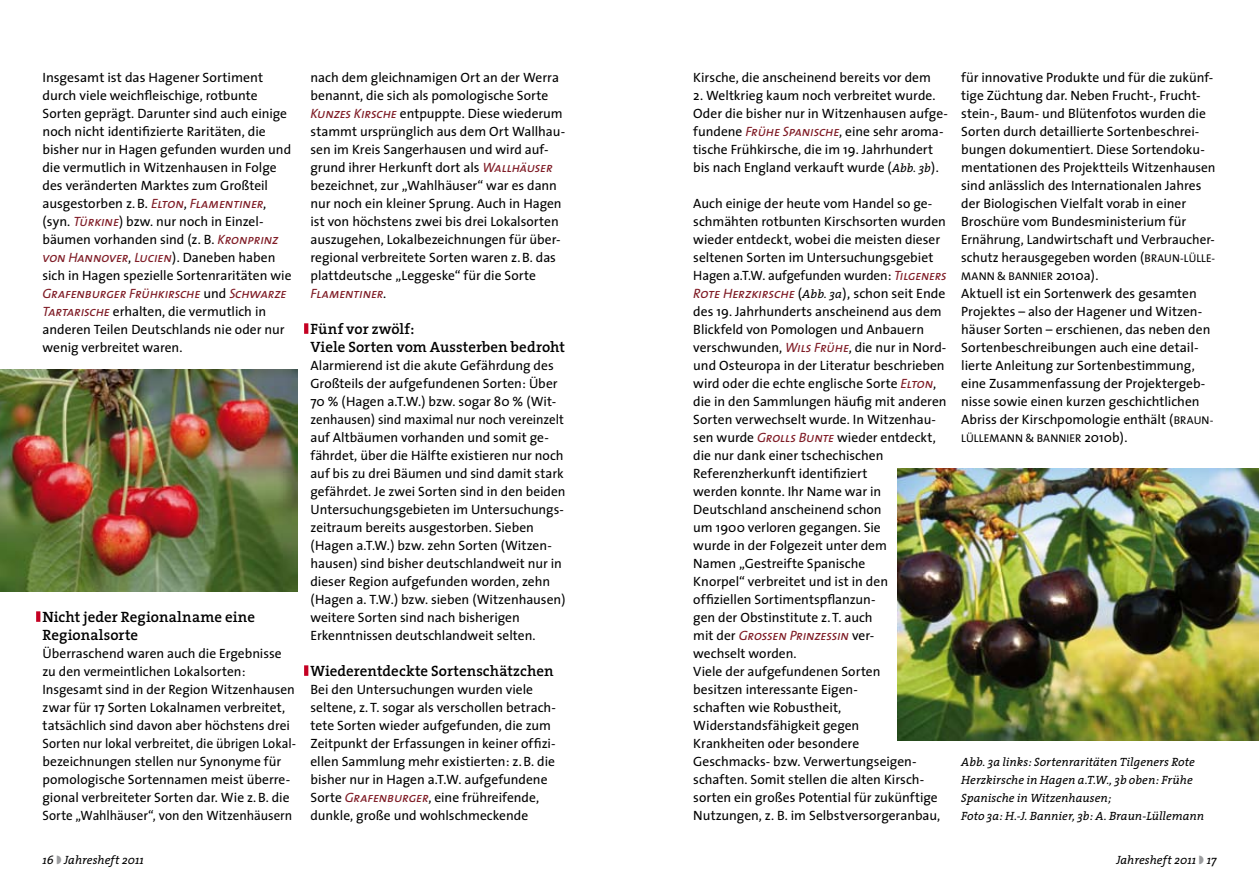
<style>
.page{position:relative;width:1259px;height:893px;background:#fff}
.page>*{position:absolute;margin:0;border:0;box-sizing:border-box;transform-origin:0 0}
.t1{font:600 15px/18px "The Serif";color:#000}
.t2{font:13.5px/18px "The Sans";color:#000}
.t3{font:italic 13.5px "The Sans Caps";letter-spacing:-.02em;color:#7f1b25}
.t4{font:italic 12px/18px "The Serif";letter-spacing:.005em;color:#000}
.t5{font:11.25px "The Sans";letter-spacing:.005em;color:#000}
.s1{font-family:"The Sans Caps";font-style:italic;color:#7f1b25}
.s2{font-family:"The Sans";font-style:normal;color:#000}
.s3{font-family:"The Serif";font-style:italic;font-size:12px}
.s4{font-size:11.25px}
.s5{color:#9c9d9f}
</style>
<div class="page">
<svg style="left:36px;top:611px;width:4px;height:11px"></svg>
<svg style="left:304px;top:323px;width:4px;height:11px"></svg>
<svg style="left:304px;top:665px;width:4px;height:11px"></svg>
<img style="left:0;top:370px;width:298px;height:221px">
<img style="left:897px;top:469px;width:362px;height:272px">
<p class="t2" style="left:43px;top:68px;width:250px">Insgesamt ist das Hagener Sortiment durch viele weichfleischige, rotbunte Sorten geprägt. Darunter sind auch einige noch nicht identifizierte Raritäten, die bisher nur in Hagen gefunden wurden und die vermutlich in Witzenhausen in Folge des veränderten Marktes zum Großteil ausgestorben z.B. <span class="s1">Elton</span>, <span class="s1">Flamentiner</span>, (syn. <span class="s1">Türkine</span>) bzw. nur noch in Einzel&shy;bäumen vorhanden sind (z. B. <span class="s1">Kronprinz</span></p>
<p class="t3" style="left:43px;top:246px;width:234px">von Hannover<span class="s2">,</span> Lucien<span class="s2">). Daneben haben</span></p>
<p class="t2" style="left:43px;top:266px;width:250px">sich in Hagen spezielle Sortenraritäten wie</p>
<p class="t3" style="left:43px;top:282px;width:246px">Grafenburger Frühkirsche <span class="s2">und</span> Schwarze</p>
<p class="t2" style="left:43px;top:302px;width:243px"><span class="s1">Tartarische</span> erhalten, die vermutlich in anderen Teilen Deutschlands nie oder nur wenig verbreitet waren.</p>
<p class="t1" style="left:43px;top:607px;width:214px">Nicht jeder Regionalname eine<br>Regionalsorte</p>
<p class="t2" style="left:43px;top:644px;width:254px">Überraschend waren auch die Ergebnisse zu den vermeintlichen Lokalsorten:<br>Insgesamt sind in der Region Witzenhausen zwar für 17 Sorten Lokalnamen verbreitet, tatsächlich sind davon aber höchstens drei Sorten nur lokal verbreitet, die übrigen Lokal&shy;bezeichnungen stellen nur Synonyme für pomologische Sortennamen meist überre&shy;gional verbreiteter Sorten dar. Wie z.B. die Sorte „Wahlhäuser“, von den Witzenhäusern</p>
<p class="t2" style="left:310px;top:68px;width:256px">nach dem gleichnamigen Ort an der Werra benannt, die sich als pomologische Sorte <span class="s1">Kunzes Kirsche</span> entpuppte. Diese wiederum stammt ursprünglich aus dem Ort Wallhau&shy;sen im Kreis Sangerhausen und wird auf&shy;grund ihrer Herkunft dort als <span class="s1">Wallhäuser </span>bezeichnet, zur „Wahlhäuser“ war es dann nur noch ein kleiner Sprung. Auch in Hagen ist von höchstens zwei bis drei Lokalsorten auszugehen, Lokalbezeichnungen für über&shy;regional verbreitete Sorten waren z.B. das plattdeutsche „Leggeske“ für die Sorte</p>
<p class="t3" style="left:310px;top:282px;width:77px">Flamentiner<span class="s2">.</span></p>
<p class="t1" style="left:310px;top:319px;width:256px">Fünf vor zwölf:<br>Viele Sorten vom Aussterben bedroht</p>
<p class="t2" style="left:310px;top:356px;width:257px">Alarmierend ist die akute Gefährdung des Großteils der aufgefundenen Sorten: Über 70 % (Hagen a.T.W.) bzw. sogar 80 % (Wit&shy;zenhausen) sind maximal nur noch vereinzelt auf Altbäumen vorhanden und somit ge&shy;fährdet, über die Hälfte existieren nur noch auf bis zu drei Bäumen und sind damit stark gefährdet. Je zwei Sorten sind in den beiden Untersuchungsgebieten im Untersuchungs&shy;zeitraum bereits ausgestorben. Sieben (Hagen a.T.W.) bzw. zehn Sorten (Witzen&shy;hausen) sind bisher deutschlandweit nur in dieser Region aufgefunden worden, zehn (Hagen a. T.W.) bzw. sieben (Witzenhausen) weitere Sorten sind nach bisherigen Erkenntnissen deutschlandweit selten.</p>
<p class="t1" style="left:310px;top:661px;width:244px">Wiederentdeckte Sortenschätzchen</p>
<p class="t2" style="left:310px;top:680px;width:247px">Bei den Untersuchungen wurden viele seltene, z.T. sogar als verschollen betrach&shy;tete Sorten wieder aufgefunden, die zum Zeitpunkt der Erfassungen in keiner offizi&shy;ellen Sammlung mehr existierten: z.B. die bisher nur in Hagen a.T.W. aufgefundene Sorte <span class="s1">Grafenburger</span>, eine frühreifende, dunkle, große und wohlschmeckende</p>
<p class="t2" style="left:693px;top:68px;width:239px">Kirsche, die anscheinend bereits vor dem</p>
<p class="t2" style="left:693px;top:86px;width:256px">2. Weltkrieg kaum noch verbreitet wurde.<br>Oder die bisher nur in Witzenhausen aufge&shy;fundene <span class="s1">Frühe Spanische</span>, eine sehr aroma&shy;tische Frühkirsche, die im 19. Jahrhundert bis nach England verkauft wurde (<span class="s3">Abb. 3b</span>).</p>
<p class="t2" style="left:693px;top:194px;width:255px">Auch einige der heute vom Handel so ge&shy;schmähten rotbunten Kirschsorten wurden wieder entdeckt, wobei die meisten dieser seltenen Sorten im Untersuchungsgebiet Hagen a.T.W. aufgefunden wurden: <span class="s1">Tilgeners Rote Herzkirsche</span> (<span class="s3">Abb. 3a</span>), schon seit Ende des 19. Jahrhunderts anscheinend aus dem Blickfeld von Pomologen und Anbauern verschwunden, <span class="s1">Wils Frühe</span>, die nur in Nord&shy;und Osteuropa in der Literatur beschrieben wird oder die echte englische Sorte <span class="s1">Elton</span>, die in den Sammlungen häufig mit anderen Sorten verwechselt wurde. In Witzenhau&shy;sen wurde <span class="s1">Grolls Bunte</span> wieder entdeckt, die nur dank einer tschechischen Referenzherkunft identifiziert<br>werden konnte. Ihr Name war in Deutschland anscheinend schon<br>um 1900 verloren gegangen. Sie<br>wurde in der Folgezeit unter dem<br>Namen „Gestreifte Spanische<br>Knorpel“ verbreitet und ist in den offiziellen Sortimentspflanzun-<br>gen der Obstinstitute z. T. auch</p>
<p class="t3" style="left:693px;top:624px;width:182px"><span class="s2">mit der</span> Grossen Prinzessin <span class="s2">ver-</span></p>
<p class="t2" style="left:693px;top:644px;width:248px">wechselt worden.<br>Viele der aufgefundenen Sorten<br>besitzen interessante Eigen-<br>schaften wie Robustheit, Widerstandsfähigkeit gegen<br>Krankheiten oder besondere<br>Geschmacks- bzw. Verwertungseigen&shy;schaften. Somit stellen die alten Kirsch&shy;sorten ein großes Potential für zukünftige Nutzungen, z. B. im Selbstversorgeranbau,</p>
<p class="t2" style="left:961px;top:68px;width:256px">für innovative Produkte und für die zukünf&shy;tige Züchtung dar. Neben Frucht-, Frucht&shy;stein-, Baum- und Blütenfotos wurden die Sorten durch detaillierte Sortenbeschrei&shy;bungen dokumentiert. Diese Sortendoku&shy;mentationen des Projektteils Witzenhausen sind anlässlich des Internationalen Jahres der Biologischen Vielfalt vorab in einer Broschüre vom Bundesministerium für Ernährung, Landwirtschaft und Verbraucher&shy;schutz herausgegeben worden (<span class="s4">Braun</span></p>
<p class="t5" style="left:1180px;top:249px;width:15px">-Lülle-</p>
<p class="t2" style="left:961px;top:266px;width:251px;text-indent:95px">2010a).<br>Aktuell ist ein Sortenwerk des gesamten Projektes – also der Hagener und Witzen&shy;häuser Sorten – erschienen, das neben den Sortenbeschreibungen auch eine detail&shy;lierte Anleitung zur Sortenbestimmung, eine Zusammenfassung der Projektergeb&shy;nisse sowie einen kurzen geschichtlichen Abriss der Kirschpomologie enthält (<span class="s4">Braun</span></p>
<p class="t5" style="left:961px;top:267px;width:9px">mann</p>
<p class="t5" style="left:997px;top:267px;width:26px">&amp; Bannier</p>
<p class="t5" style="left:1209px;top:411px;width:5px">-</p>
<p class="t5" style="left:961px;top:429px;width:13px">Lüllemann</p>
<p class="t5" style="left:1025px;top:429px;width:26px">&amp; Bannier</p>
<p class="t2" style="left:1084px;top:428px;width:45px">2010b).</p>
<p class="t4" style="left:961px;top:752px;width:244px">Abb. 3a links: Sortenraritäten Tilgeners Rote Herzkirsche in Hagen a.T.W., 3b oben: Frühe Spanische in Witzenhausen;<br>Foto 3a: H.-J. Bannier, 3b: A. Braun-Lüllemann</p>
<p class="t4" style="left:43px;top:850px;width:103px">16 <span class="s5">◗</span> Jahresheft 2011</p>
<p class="t4" style="left:1116px;top:850px;width:101px">Jahresheft 2011 <span class="s5">◗</span> 17</p>
</div>
